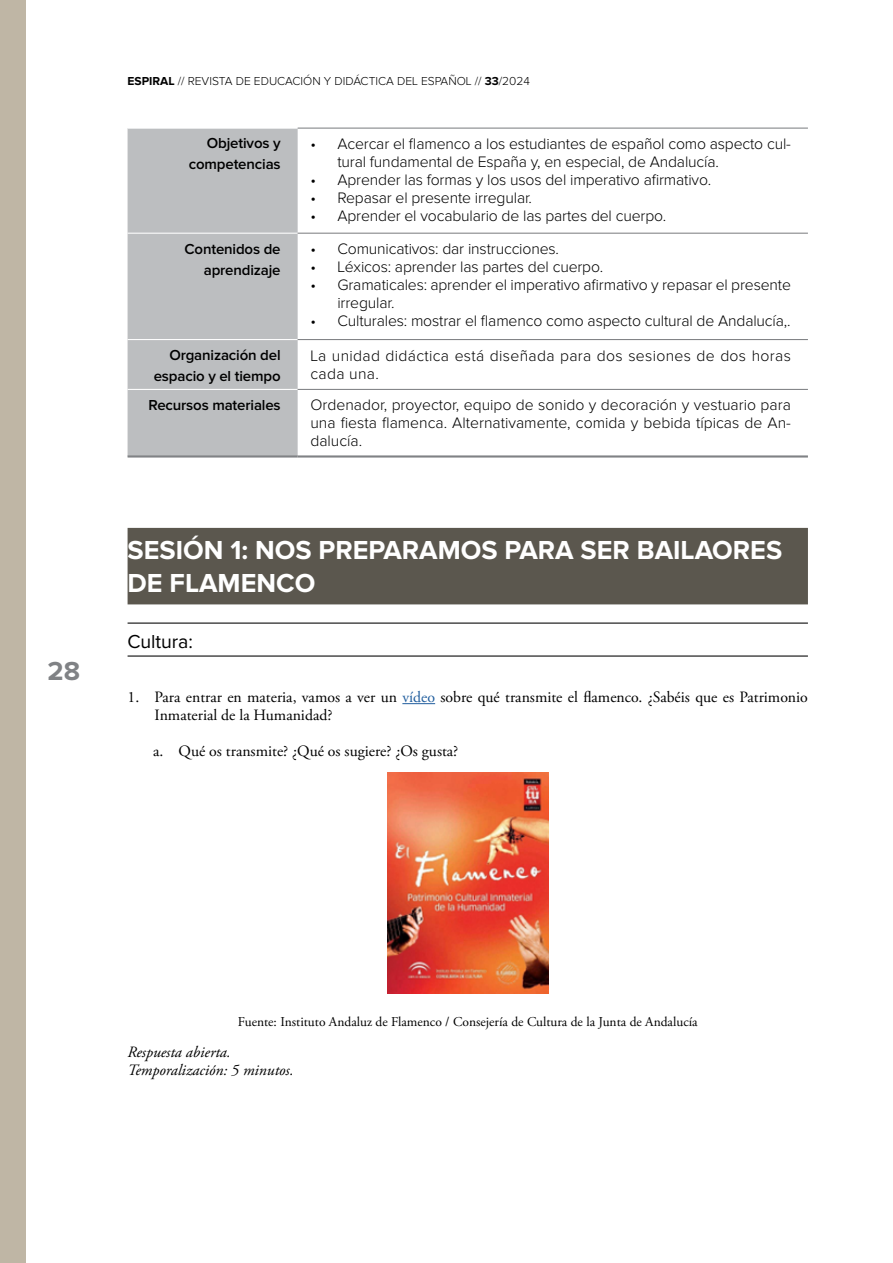
<style>
.page{position:relative;width:893px;height:1263px;background:#fff}
.page>*{position:absolute;margin:0;border:0;box-sizing:border-box;transform-origin:0 0}
.t1{font:700 27px/32.4px "Proxima Nova";color:#fff}
.t2{font:700 27px "Proxima Nova";color:#808285}
.t3{font:19.5px "Proxima Nova";letter-spacing:-.005em;color:#000}
.t4{font:300 15.75px/18px "Proxima Nova";letter-spacing:-.01em;color:#000}
.t5{font:15.75px/18px "Adobe Garamond Pro";color:#000}
.t6{font:300 15.75px/18px "Proxima Nova";letter-spacing:.02em;color:#000}
.t7{font:italic 15.75px/18px "Adobe Garamond Pro";color:#000}
.t8{font:600 15px/21px "Proxima Nova";letter-spacing:-.01em;color:#000;text-align:right}
.t9{font:13.5px "Adobe Garamond Pro";color:#000}
.t10{font:300 12px "Proxima Nova";color:#000}
.s1{font-weight:700}
.s2{color:#215e9e}
</style>
<div class="page">
<div style="left:0;top:0;width:26px;height:1263px;background:#bfb6a5"></div>
<div style="left:128px;top:528px;width:680px;height:76px;background:#5b574e"></div>
<hr style="left:128px;top:655px;width:680px;height:2px;background:#000">
<hr style="left:128px;top:622px;width:680px;height:2px;background:#000">
<hr style="left:402px;top:703px;width:33px;height:1px;background:#215e9e">
<img style="left:387px;top:772px;width:162px;height:221px">
<div style="left:128px;top:129px;width:170px;height:326px;background:#bcbec0"></div>
<hr style="left:128px;top:233px;width:170px;height:1px;background:#fff">
<hr style="left:128px;top:339px;width:170px;height:1px;background:#fff">
<hr style="left:128px;top:389px;width:170px;height:1px;background:#fff">
<hr style="left:298px;top:128px;width:510px;height:1px;background:#808285">
<hr style="left:298px;top:233px;width:510px;height:1px;background:#808285">
<hr style="left:298px;top:339px;width:510px;height:1px;background:#808285">
<hr style="left:298px;top:389px;width:510px;height:1px;background:#808285">
<hr style="left:128px;top:455px;width:170px;height:3px;background:#808285">
<hr style="left:298px;top:455px;width:510px;height:3px;background:#808285">
<h1 class="t2" style="left:47px;top:656px;width:34px">28</h1>
<p class="t10" style="left:128px;top:75px;width:404px"><span class="s1">ESPIRAL</span> // REVISTA DE EDUCACIÓN Y DIDÁCTICA DEL ESPAÑOL // <span class="s1">33</span>/2024</p>
<p class="t8" style="left:189px;top:134px;width:93px">Objetivos y competencias</p>
<p class="t4" style="left:337px;top:135px;width:455px;text-indent:-27px">• Acercar el flamenco a los estudiantes de español como aspecto cul&shy;tural fundamental de España y, en especial, de Andalucía.</p>
<p class="t4" style="left:310px;top:171px;width:402px">• Aprender las formas y los usos del imperativo afirmativo.</p>
<p class="t4" style="left:310px;top:189px;width:223px">• Repasar el presente irregular.</p>
<p class="t4" style="left:310px;top:207px;width:357px">• Aprender el vocabulario de las partes del cuerpo.</p>
<p class="t8" style="left:184px;top:239px;width:98px">Contenidos de aprendizaje</p>
<p class="t4" style="left:310px;top:241px;width:250px">• Comunicativos: dar instrucciones.</p>
<p class="t4" style="left:310px;top:259px;width:294px">• Léxicos: aprender las partes del cuerpo.</p>
<p class="t4" style="left:337px;top:277px;width:455px;text-indent:-27px">• Gramaticales: aprender el imperativo afirmativo y repasar el presente irregular.</p>
<p class="t4" style="left:310px;top:313px;width:482px">• Culturales: mostrar el flamenco como aspecto cultural de Andalucía,.</p>
<p class="t8" style="left:154px;top:345px;width:128px">Organización del espacio y el tiempo</p>
<p class="t6" style="left:310px;top:347px;width:482px">La unidad didáctica está diseñada para dos sesiones de dos horas cada una.</p>
<p class="t8" style="left:149px;top:395px;width:134px">Recursos materiales</p>
<p class="t4" style="left:310px;top:397px;width:482px;text-align:justify">Ordenador, proyector, equipo de sonido y decoración y vestuario para una fiesta flamenca. Alternativamente, comida y bebida típicas de An&shy;dalucía.</p>
<h1 class="t1" style="left:128px;top:535px;width:656px">SESIÓN 1: NOS PREPARAMOS PARA SER BAILAORES<br>DE FLAMENCO</h1>
<p class="t3" style="left:128px;top:633px;width:67px">Cultura:</p>
<p class="t5" style="left:155px;top:689px;width:655px;text-indent:-27px">1. Para entrar en materia, vamos a ver un <span class="s2">vídeo</span> sobre qué transmite el flamenco. ¿Sabéis que es Patrimonio<br>Inmaterial de la Humanidad?</p>
<p class="t5" style="left:153px;top:743px;width:307px">a. Qué os transmite? ¿Qué os sugiere? ¿Os gusta?</p>
<p class="t9" style="left:238px;top:1014px;width:461px">Fuente: Instituto Andaluz de Flamenco / Consejería de Cultura de la Junta de Andalucía</p>
<p class="t7" style="left:128px;top:1043px;width:168px">Respuesta abierta.<br>Temporalización: 5 minutos.</p>
</div>
